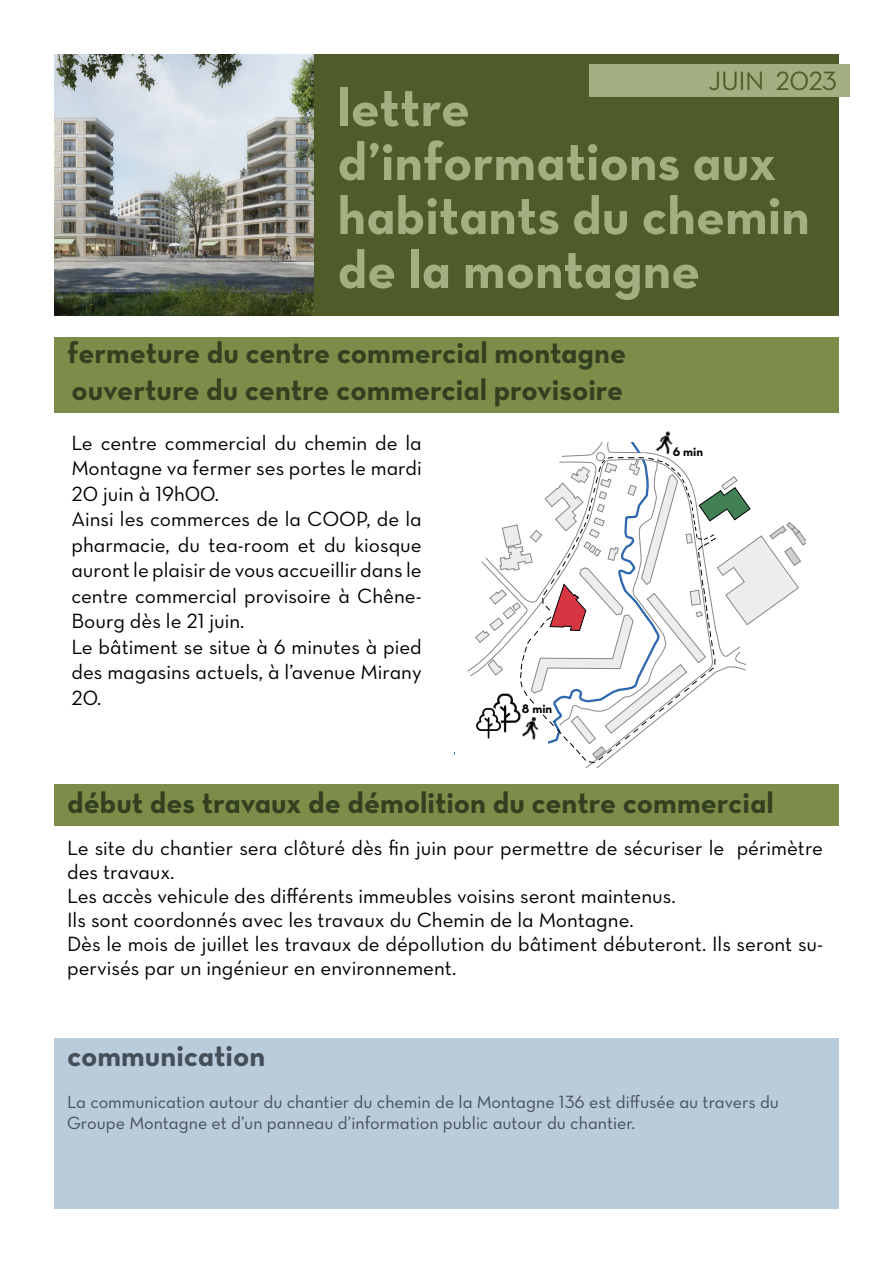
<style>
.page{position:relative;width:893px;height:1263px;background:#fff}
.page>*{position:absolute;margin:0;border:0;box-sizing:border-box;transform-origin:0 0}
.t1{font:54px/54px "Neutra Text Bold Alt";color:#a3af80}
.t2{font:30px "Neutra Text Bold Alt";color:#334020}
.t3{font:30px "Neutra Text Bold Alt";color:#454f5a}
.t4{font:27px "Neutra Text Book Alt";letter-spacing:-.02em;color:#4f5b28}
.t5{font:21px/25.5px "Neutra Text Book Alt";color:#000}
.t6{font:18px/21px "Neutra Text Book Alt";color:#454f5a}
.t7{font:12.6px "Neutra Text Bold Alt";color:#000}
</style>
<div class="page">
<svg style="left:467px;top:442px;width:338px;height:326px"></svg>
<img style="left:477px;top:691px;width:56px;height:15px">
<img style="left:503px;top:706px;width:54px;height:53px">
<img style="left:467px;top:705px;width:44px;height:45px">
<img style="left:637px;top:431px;width:54px;height:43px">
<div style="left:54px;top:337px;width:785px;height:76px;background:#7c8d4a"></div>
<img style="left:54px;top:54px;width:261px;height:261px">
<div style="left:315px;top:54px;width:524px;height:261px;background:#4f5b28"></div>
<div style="left:589px;top:64px;width:261px;height:33px;background:#a3af80"></div>
<div style="left:54px;top:1039px;width:785px;height:170px;background:#bacbdb"></div>
<div style="left:54px;top:785px;width:785px;height:41px;background:#7c8d4a"></div>
<p class="t4" style="left:709px;top:64px;width:130px">JUIN 2023</p>
<h1 class="t1" style="left:338px;top:79px;width:474px">lettre d’informations aux habitants du chemin de la montagne</h1>
<h2 class="t2" style="left:67px;top:334px;width:561px">fermeture du centre commercial montagne</h2>
<h2 class="t2" style="left:71px;top:371px;width:553px">ouverture du centre commercial provisoire</h2>
<p class="t5" style="left:71px;top:430px;width:352px">Le centre commercial du chemin de la<br>Montagne va fermer ses portes le mardi<br>20 juin à 19h00.<br>Ainsi les commerces de la COOP, de la pharmacie, du tea-room et du kiosque auront le plaisir de vous accueillir dans le centre commercial provisoire à Chêne-<br>Bourg dès le 21 juin.<br>Le bâtiment se situe à 6 minutes à pied des magasins actuels, à l’avenue Mirany<br>20.</p>
<p class="t7" style="left:522px;top:700px;width:32px">8 min</p>
<p class="t7" style="left:673px;top:443px;width:32px">6 min</p>
<h2 class="t2" style="left:67px;top:784px;width:708px">début des travaux de démolition du centre commercial</h2>
<p class="t5" style="left:67px;top:835px;width:757px;line-height:24px">Le site du chantier sera clôturé dès fin juin pour permettre de sécuriser le périmètre des travaux.<br>Les accès vehicule des différents immeubles voisins seront maintenus.<br>Ils sont coordonnés avec les travaux du Chemin de la Montagne.<br>Dès le mois de juillet les travaux de dépollution du bâtiment débuteront. Ils seront su&shy;pervisés par un ingénieur en environnement.</p>
<h2 class="t3" style="left:67px;top:1037px;width:200px">communication</h2>
<p class="t6" style="left:67px;top:1091px;width:713px">La communication autour du chantier du chemin de la Montagne 136 est diffusée au travers du<br>Groupe Montagne et d’un panneau d’information public autour du chantier.</p>
</div>
